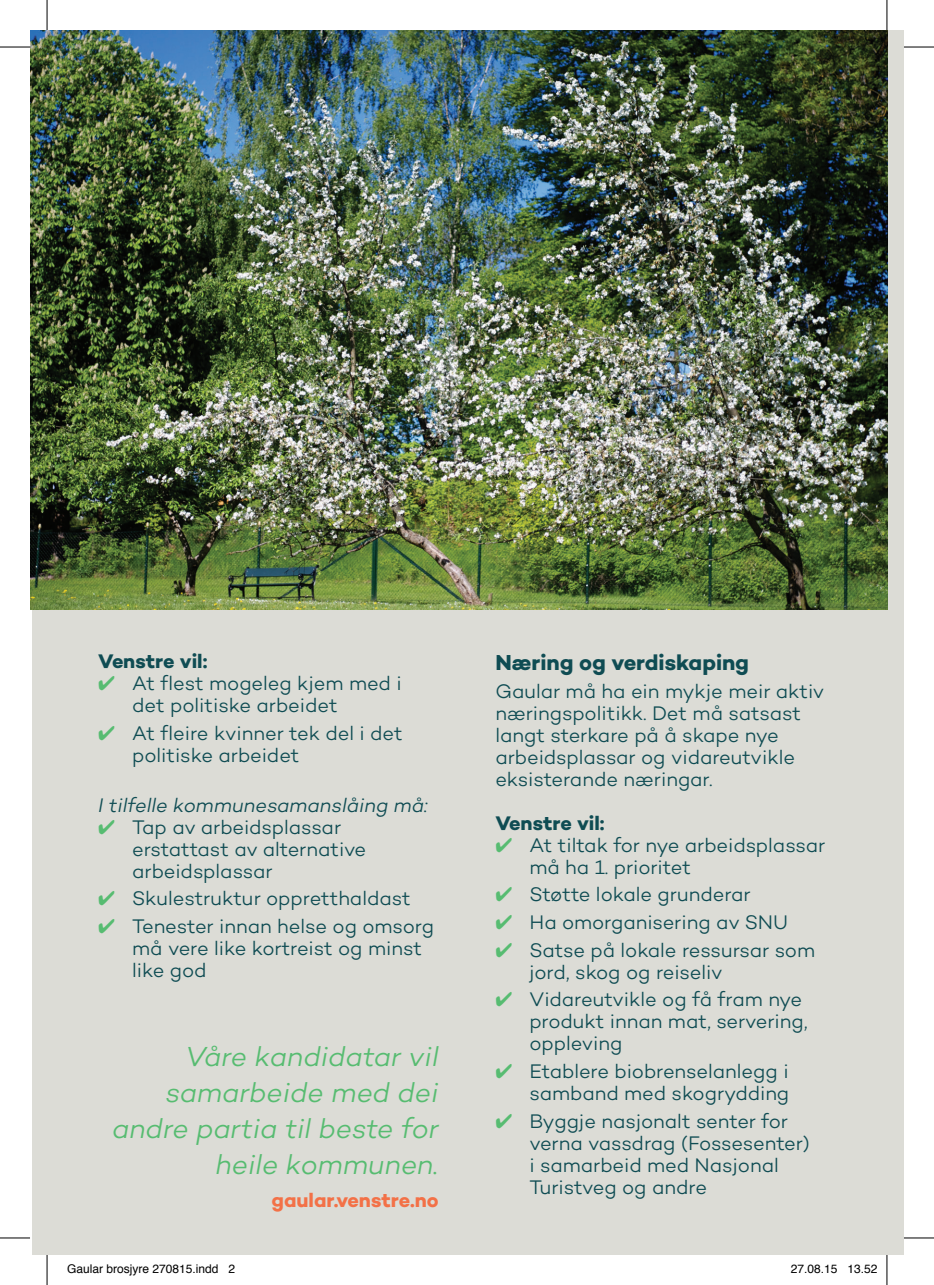
<style>
.page{position:relative;width:934px;height:1285px;background:#fff}
.page>*{position:absolute;margin:0;border:0;box-sizing:border-box;transform-origin:0 0}
.t1{font:italic 300 28px/36px "Campton";color:#57bc71;text-align:right}
.t2{font:700 22px "Campton";color:#0f4c53}
.t3{font:300 20px/22px "Campton";letter-spacing:-.005em;color:#0f4c53}
.t4{font:italic 300 20px "Campton";color:#0f4c53}
.t5{font:700 20px "Campton";color:#0f4c53}
.t6{font:700 20px "Campton";color:#f37147}
.t7{font:12px "Helvetica";color:#000}
.s1{color:#57bc71}
</style>
<div class="page">
<div style="left:32px;top:30px;width:871px;height:1225px;background:#dcdcd6"></div>
<img style="left:30px;top:30px;width:857px;height:579px">
<hr style="left:0;top:47px;width:30px;height:1px;background:#000">
<hr style="left:903px;top:47px;width:30px;height:1px;background:#000">
<hr style="left:0;top:1237px;width:30px;height:1px;background:#000">
<hr style="left:903px;top:1237px;width:30px;height:1px;background:#000">
<hr style="left:47px;top:0;width:1px;height:30px;background:#000">
<hr style="left:47px;top:1255px;width:1px;height:30px;background:#000">
<hr style="left:886px;top:0;width:1px;height:30px;background:#000">
<hr style="left:886px;top:1255px;width:1px;height:30px;background:#000">
<p class="t5" style="left:98px;top:649px;width:111px">Venstre vil:</p>
<p class="t3" style="left:132px;top:672px;width:271px;text-indent:-34px"><span class="s1">✔</span> At flest mogeleg kjem med i det politiske arbeidet</p>
<p class="t3" style="left:132px;top:722px;width:272px;text-indent:-34px"><span class="s1">✔</span> At fleire kvinner tek del i det politiske arbeidet</p>
<p class="t4" style="left:98px;top:792px;width:331px">I tilfelle kommunesamanslåing må:</p>
<p class="t3" style="left:132px;top:815px;width:235px;text-indent:-34px"><span class="s1">✔</span> Tap av arbeidsplassar erstattast av alternative arbeidsplassar</p>
<p class="t3" style="left:98px;top:887px;width:314px"><span class="s1">✔</span> Skulestruktur oppretthaldast</p>
<p class="t3" style="left:132px;top:915px;width:303px;text-indent:-34px"><span class="s1">✔</span> Tenester innan helse og omsorg må vere like kortreist og minst like god</p>
<h1 class="t1" style="left:112px;top:1038px;width:328px">Våre kandidatar vil samarbeide med dei andre partia til beste for heile kommunen.</h1>
<p class="t6" style="left:271px;top:1187px;width:168px">gaular.venstre.no</p>
<p class="t2" style="left:495px;top:648px;width:255px">Næring og verdiskaping</p>
<p class="t3" style="left:495px;top:679px;width:330px">Gaular må ha ein mykje meir aktiv næringspolitikk. Det må satsast langt sterkare på å skape nye arbeidsplassar og vidareutvikle eksisterande næringar.</p>
<p class="t5" style="left:495px;top:810px;width:111px">Venstre vil:</p>
<p class="t3" style="left:529px;top:833px;width:297px;text-indent:-34px"><span class="s1">✔</span> At tiltak for nye arbeidsplassar må ha 1. prioritet</p>
<p class="t3" style="left:495px;top:883px;width:257px"><span class="s1">✔</span> Støtte lokale grunderar</p>
<p class="t3" style="left:495px;top:911px;width:294px"><span class="s1">✔</span> Ha omorganisering av SNU</p>
<p class="t3" style="left:529px;top:938px;width:287px;text-indent:-34px"><span class="s1">✔</span> Satse på lokale ressursar som jord, skog og reiseliv</p>
<p class="t3" style="left:529px;top:988px;width:280px;text-indent:-34px"><span class="s1">✔</span> Vidareutvikle og få fram nye produkt innan mat, servering, oppleving</p>
<p class="t3" style="left:495px;top:1060px;width:295px;text-align:right"><span class="s1">✔</span> Etablere biobrenselanlegg i samband med skogrydding</p>
<p class="t3" style="left:529px;top:1109px;width:282px;text-indent:-34px"><span class="s1">✔</span> Byggje nasjonalt senter for verna vassdrag (Fossesenter) i samarbeid med Nasjonal<br>Turistveg og andre</p>
<p class="t7" style="left:67px;top:1259px;width:170px">Gaular brosjyre 270815.indd 2</p>
<p class="t7" style="left:790px;top:1259px;width:88px">27.08.15 13.52</p>
</div>
